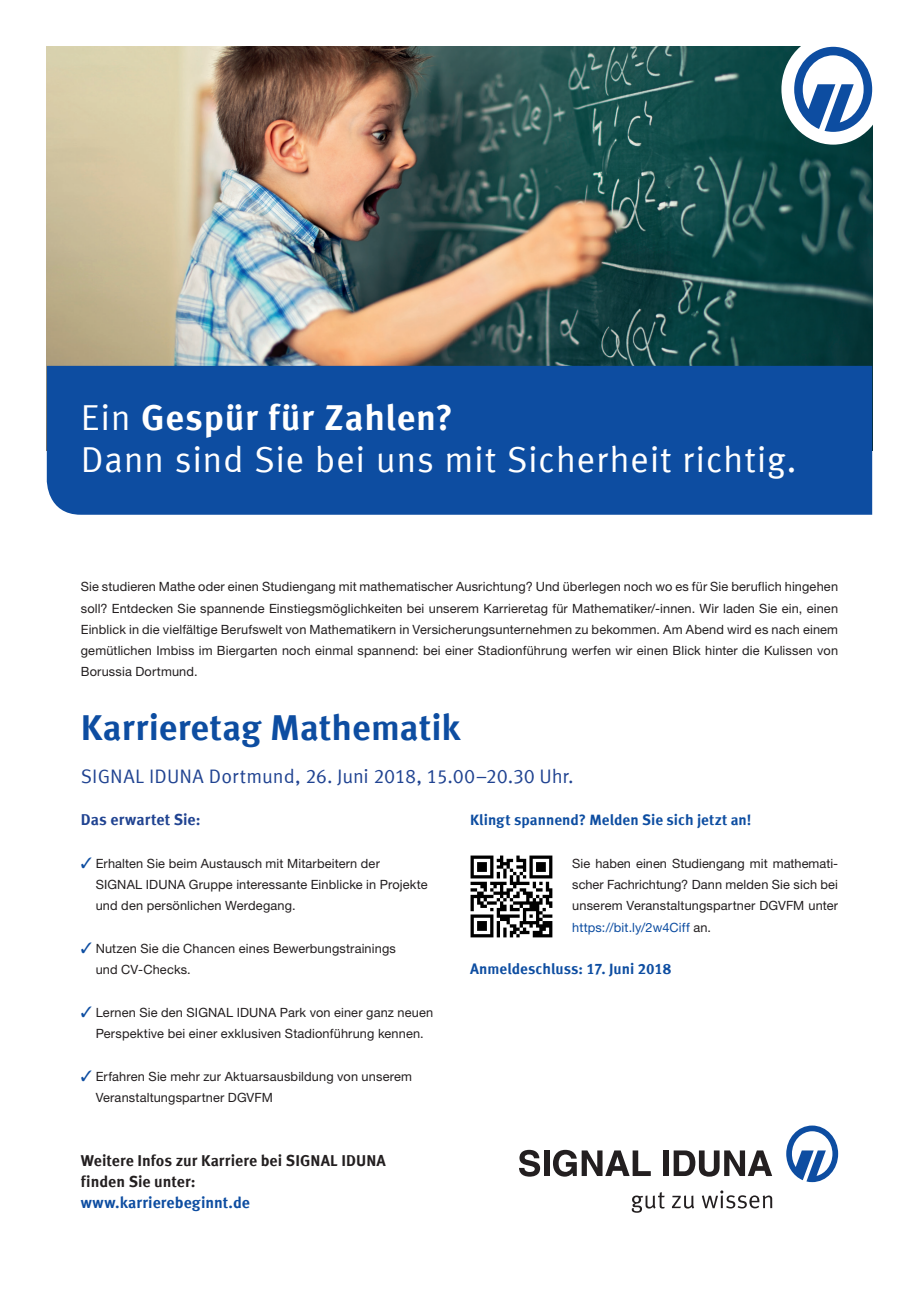
<style>
.page{position:relative;width:919px;height:1289px;background:#fff}
.page>*{position:absolute;margin:0;border:0;box-sizing:border-box;transform-origin:0 0}
.t1{font:36px "Meta Offc Pro Norm";letter-spacing:.015em;color:#fff}
.t2{font:700 36px "Meta Offc Pro";color:#0d4da1}
.t3{font:700 36px "Meta Offc Pro";letter-spacing:.02em;color:#fff}
.t4{font:19.5px "Meta Offc Pro Norm";color:#204391}
.t5{font:700 15.75px/21.3px "Meta Offc Pro";letter-spacing:.005em;color:#231f20}
.t6{font:700 15.75px "Meta Offc Pro";letter-spacing:.005em;color:#0d4da1}
.t7{font:700 15.75px "Meta Offc Pro";letter-spacing:.005em;color:#204391}
.t8{font:700 15px "Meta Offc Pro";color:#0d4da1}
.t9{font:12.75px/21.3px "Helvetica Neue LTW1 G";letter-spacing:.01em;color:#231f20}
.s1{font-family:"Meta Offc Pro Norm";font-weight:400}
.s2{color:#0d4da1}
</style>
<div class="page">
<img style="left:47px;top:47px;width:825px;height:319px">
<div style="left:47px;top:366px;width:825px;height:148px;background:#0d4da1"></div>
<img style="left:470px;top:855px;width:83px;height:83px">
<svg style="left:519px;top:1149px;width:21px;height:27px"></svg>
<div style="left:544px;top:1150px;width:5px;height:25px;background:#231f20"></div>
<svg style="left:553px;top:1149px;width:97px;height:27px"></svg>
<div style="left:663px;top:1150px;width:5px;height:25px;background:#231f20"></div>
<svg style="left:673px;top:1150px;width:99px;height:26px"></svg>
<svg style="left:631px;top:1192px;width:33px;height:20px"></svg>
<svg style="left:672px;top:1195px;width:22px;height:13px"></svg>
<svg style="left:701px;top:1190px;width:71px;height:18px"></svg>
<svg style="left:786px;top:1125px;width:52px;height:57px"></svg>
<div style="left:781px;top:34px;width:103px;height:111px;background:#fff;border-radius:50%"></div>
<svg style="left:794px;top:47px;width:78px;height:85px"></svg>
<div style="left:863px;top:13px;width:43px;height:42px;background:#fff"></div>
<h1 class="t3" style="left:81px;top:389px;width:373px"><span class="s1">Ein</span> Gespür für Zahlen?</h1>
<h1 class="t1" style="left:81px;top:432px;width:717px">Dann sind Sie bei uns mit Sicherheit richtig.</h1>
<p class="t9" style="left:81px;top:576px;width:758px;text-align:justify">Sie studieren Mathe oder einen Studiengang mit mathematischer Ausrichtung? Und überlegen noch wo es für Sie beruflich hingehen soll? Entdecken Sie spannende Einstiegsmöglichkeiten bei unserem Karrieretag für Mathematiker/-innen. Wir laden Sie ein, einen Einblick in die vielfältige Berufswelt von Mathematikern in Versicherungsunternehmen zu bekommen. Am Abend wird es nach einem gemütlichen Imbiss im Biergarten noch einmal spannend: bei einer Stadionführung werfen wir einen Blick hinter die Kulissen von Borussia Dortmund.</p>
<h1 class="t2" style="left:81px;top:699px;width:381px">Karrieretag Mathematik</h1>
<h2 class="t4" style="left:81px;top:761px;width:494px">SIGNAL IDUNA Dortmund, 26. Juni 2018, 15.00–20.30 Uhr.</h2>
<p class="t7" style="left:81px;top:807px;width:121px">Das erwartet Sie:</p>
<p class="t9" style="left:96px;top:852px;width:333px;text-indent:-15px"><span class="s2">✓</span> Erhalten Sie beim Austausch mit Mitarbeitern der<br>SIGNAL IDUNA Gruppe interessante Einblicke in Projekte und den persönlichen Werdegang.</p>
<p class="t9" style="left:96px;top:937px;width:302px;text-indent:-15px"><span class="s2">✓</span> Nutzen Sie die Chancen eines Bewerbungstrainings und CV-Checks.</p>
<p class="t9" style="left:81px;top:1001px;width:354px;text-align:center"><span class="s2">✓</span> Lernen Sie den SIGNAL IDUNA Park von einer ganz neuen<br>Perspektive bei einer exklusiven Stadionführung kennen.</p>
<p class="t9" style="left:96px;top:1065px;width:318px;text-indent:-15px"><span class="s2">✓</span> Erfahren Sie mehr zur Aktuarsausbildung von unserem<br>Veranstaltungspartner DGVFM</p>
<p class="t8" style="left:470px;top:808px;width:283px">Klingt spannend? Melden Sie sich jetzt an!</p>
<p class="t9" style="left:572px;top:852px;width:267px;text-align:justify">Sie haben einen Studiengang mit mathemati&shy;scher Fachrichtung? Dann melden Sie sich bei unserem Veranstaltungspartner DGVFM unter <span class="s2">https://bit.ly/2w4Ciff</span> an.</p>
<p class="t8" style="left:470px;top:957px;width:202px">Anmeldeschluss: 17. Juni 2018</p>
<p class="t5" style="left:81px;top:1148px;width:306px">Weitere Infos zur Karriere bei SIGNAL IDUNA finden Sie unter:</p>
<p class="t6" style="left:81px;top:1190px;width:171px">www.karrierebeginnt.de</p>
</div>
